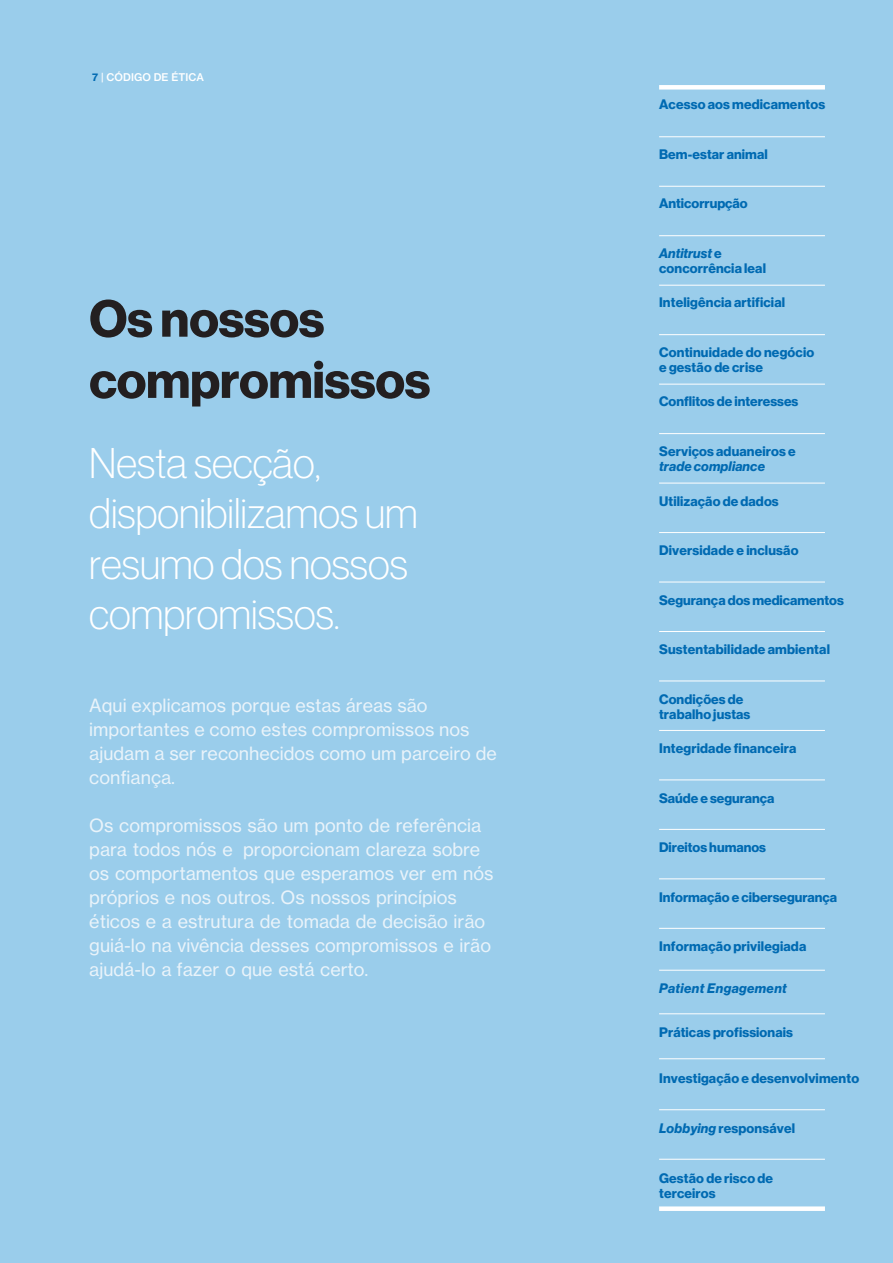
<style>
.page{position:relative;width:893px;height:1263px;background:#9acdeb}
.page>*{position:absolute;margin:0;border:0;box-sizing:border-box;transform-origin:0 0}
.Folio_LEFT___page_he{font:700 51px/61.2px "Volta Modern Display 75";letter-spacing:-.005em;color:#231f20}
.Folio_LEFT___page_he-2{font:100 42px/50.4px "Volta Modern Display 35";color:#fff}
.Folio_LEFT___page_he-3{font:18px/24px "Volta Modern Text 55 Roman";color:#e9f3fa}
.Meeting_name{font:700 13.5px/15px "Volta Modern Display 75";letter-spacing:.01em;color:#006ab2}
.t1{font:italic 700 13.5px "Volta Modern Display 76";letter-spacing:.03em;color:#006ab2}
.Folio_LEFT___page_he-4{font:500 10.5px "Volta Modern Text 65";letter-spacing:.01em;color:#fff}
.s1{font-family:"Volta Modern Text 75";font-weight:700;color:#006ab2}
.s2{font-family:"Volta Modern Display 76";font-style:italic}
</style>
<div class="page">
<div style="left:659px;top:1206px;width:166px;height:5px;background:#fff"></div>
<div style="left:659px;top:85px;width:166px;height:5px;background:#fff"></div>
<hr style="left:659px;top:136px;width:166px;height:1px;background:#fff">
<hr style="left:659px;top:186px;width:166px;height:1px;background:#fff">
<hr style="left:659px;top:235px;width:166px;height:1px;background:#fff">
<hr style="left:659px;top:285px;width:166px;height:1px;background:#fff">
<hr style="left:659px;top:334px;width:166px;height:1px;background:#fff">
<hr style="left:659px;top:384px;width:166px;height:1px;background:#fff">
<hr style="left:659px;top:433px;width:166px;height:1px;background:#fff">
<hr style="left:659px;top:483px;width:166px;height:1px;background:#fff">
<hr style="left:659px;top:532px;width:166px;height:1px;background:#fff">
<hr style="left:659px;top:582px;width:166px;height:1px;background:#fff">
<hr style="left:659px;top:631px;width:166px;height:1px;background:#fff">
<hr style="left:659px;top:681px;width:166px;height:1px;background:#fff">
<hr style="left:659px;top:730px;width:166px;height:1px;background:#fff">
<hr style="left:659px;top:779px;width:166px;height:1px;background:#fff">
<hr style="left:659px;top:829px;width:166px;height:1px;background:#fff">
<hr style="left:659px;top:878px;width:166px;height:1px;background:#fff">
<hr style="left:659px;top:928px;width:166px;height:1px;background:#fff">
<hr style="left:659px;top:1013px;width:166px;height:1px;background:#fff">
<hr style="left:659px;top:1058px;width:166px;height:1px;background:#fff">
<hr style="left:659px;top:1109px;width:166px;height:1px;background:#fff">
<hr style="left:659px;top:1159px;width:166px;height:1px;background:#fff">
<hr style="left:659px;top:970px;width:166px;height:1px;background:#fff">
<p class="Folio_LEFT___page_he-4" style="left:92px;top:71px;width:113px"><span class="s1">7</span> | CÓDIGO DE ÉTICA</p>
<p class="Folio_LEFT___page_he" style="left:89px;top:289px;width:343px">Os nossos compromissos</p>
<p class="Folio_LEFT___page_he-2" style="left:89px;top:437px;width:330px">Nesta secção, disponibilizamos um resumo dos nossos compromissos.</p>
<p class="Folio_LEFT___page_he-3" style="left:89px;top:693px;width:409px">Aqui explicamos porque estas áreas são importantes e como estes compromissos nos ajudam a ser reconhecidos como um parceiro de confiança.</p>
<p class="Folio_LEFT___page_he-3" style="left:89px;top:813px;width:406px">Os compromissos são um ponto de referência para todos nós e proporcionam clareza sobre os comportamentos que esperamos ver em nós próprios e nos outros. Os nossos princípios éticos e a estrutura de tomada de decisão irão guiá-lo na vivência desses compromissos e irão ajudá-lo a fazer o que está certo.</p>
<p class="Meeting_name" style="left:659px;top:97px;width:168px">Acesso aos medicamentos</p>
<p class="Meeting_name" style="left:659px;top:147px;width:110px">Bem-estar animal</p>
<p class="Meeting_name" style="left:659px;top:196px;width:90px">Anticorrupção</p>
<p class="Meeting_name" style="left:659px;top:246px;width:108px"><span class="s2">Antitrust</span> e concorrência leal</p>
<p class="Meeting_name" style="left:659px;top:295px;width:128px">Inteligência artificial</p>
<p class="Meeting_name" style="left:659px;top:345px;width:157px">Continuidade do negócio e gestão de crise</p>
<p class="Meeting_name" style="left:659px;top:394px;width:141px">Conflitos de interesses</p>
<p class="Meeting_name" style="left:659px;top:444px;width:138px">Serviços aduaneiros e <span class="s2">trade compliance</span></p>
<p class="Meeting_name" style="left:659px;top:493px;width:121px">Utilização de dados</p>
<p class="Meeting_name" style="left:659px;top:543px;width:141px">Diversidade e inclusão</p>
<p class="Meeting_name" style="left:659px;top:592px;width:186px">Segurança dos medicamentos</p>
<p class="Meeting_name" style="left:659px;top:642px;width:172px">Sustentabilidade ambiental</p>
<p class="Meeting_name" style="left:659px;top:692px;width:93px">Condições de trabalho justas</p>
<p class="Meeting_name" style="left:659px;top:741px;width:139px">Integridade financeira</p>
<p class="Meeting_name" style="left:659px;top:791px;width:117px">Saúde e segurança</p>
<p class="Meeting_name" style="left:659px;top:840px;width:108px">Direitos humanos</p>
<p class="Meeting_name" style="left:659px;top:890px;width:180px">Informação e cibersegurança</p>
<p class="Meeting_name" style="left:659px;top:939px;width:149px">Informação privilegiada</p>
<p class="t1" style="left:659px;top:981px;width:129px">Patient Engagement</p>
<p class="Meeting_name" style="left:659px;top:1025px;width:135px">Práticas profissionais</p>
<p class="Meeting_name" style="left:659px;top:1071px;width:202px">Investigação e desenvolvimento</p>
<p class="Meeting_name" style="left:659px;top:1121px;width:137px"><span class="s2">Lobbying</span> responsável</p>
<p class="Meeting_name" style="left:659px;top:1171px;width:115px">Gestão de risco de terceiros</p>
</div>
